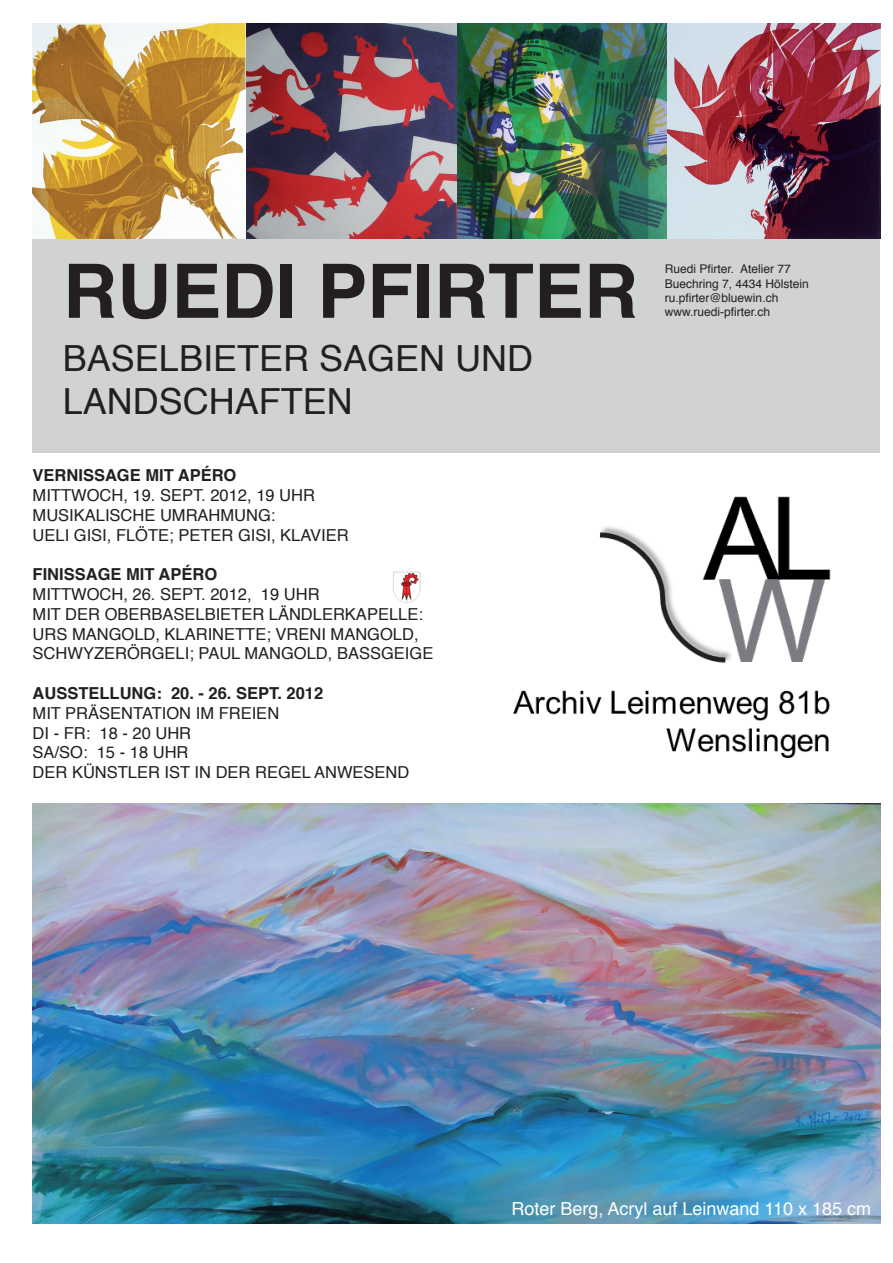
<style>
.page{position:relative;width:893px;height:1263px;background:#fff}
.page>*{position:absolute;margin:0;border:0;box-sizing:border-box;transform-origin:0 0}
.t1{font:700 75px "Helvetica";color:#231f20}
.t2{font:36px/43.2px "Helvetica";color:#231f20}
.t3{font:18px "Helvetica";color:#fff}
.t4{font:16.5px/19.8px "Helvetica";color:#231f20}
.t5{font:700 16.5px "Helvetica";color:#231f20}
.t6{font:12px/14.4px "Helvetica";color:#231f20}
</style>
<div class="page">
<div style="left:33px;top:239px;width:847px;height:213px;background:#d1d2d4"></div>
<img style="left:33px;top:24px;width:847px;height:215px">
<img style="left:33px;top:804px;width:847px;height:419px">
<img style="left:513px;top:496px;width:318px;height:262px">
<img style="left:393px;top:571px;width:28px;height:32px">
<h1 class="t1" style="left:63px;top:231px;width:577px">RUEDI PFIRTER</h1>
<h2 class="t2" style="left:63px;top:338px;width:472px">BASELBIETER SAGEN UND<br>LANDSCHAFTEN</h2>
<p class="t5" style="left:33px;top:462px;width:205px">VERNISSAGE MIT APÉRO</p>
<p class="t4" style="left:33px;top:486px;width:318px">MITTWOCH, 19. SEPT. 2012, 19 UHR<br>MUSIKALISCHE UMRAHMUNG:<br>UELI GISI, FLÖTE; PETER GISI, KLAVIER</p>
<p class="t5" style="left:33px;top:561px;width:186px">FINISSAGE MIT APÉRO</p>
<p class="t4" style="left:33px;top:585px;width:402px">MITTWOCH, 26. SEPT. 2012, 19 UHR<br>MIT DER OBERBASELBIETER LÄNDLERKAPELLE:<br>URS MANGOLD, KLARINETTE; VRENI MANGOLD, SCHWYZERÖRGELI; PAUL MANGOLD, BASSGEIGE</p>
<p class="t5" style="left:33px;top:680px;width:292px">AUSSTELLUNG: 20. - 26. SEPT. 2012</p>
<p class="t4" style="left:33px;top:704px;width:378px">MIT PRÄSENTATION IM FREIEN<br>DI - FR: 18 - 20 UHR<br>SA/SO: 15 - 18 UHR<br>DER KÜNSTLER IST IN DER REGEL ANWESEND</p>
<p class="t6" style="left:665px;top:262px;width:146px">Ruedi Pfirter. Atelier 77<br>Buechring 7, 4434 Hölstein ru.pfirter@bluewin.ch www.ruedi-pfirter.ch</p>
<p class="t3" style="left:511px;top:1194px;width:361px">Roter Berg, Acryl auf Leinwand 110 x 185 cm</p>
</div>
